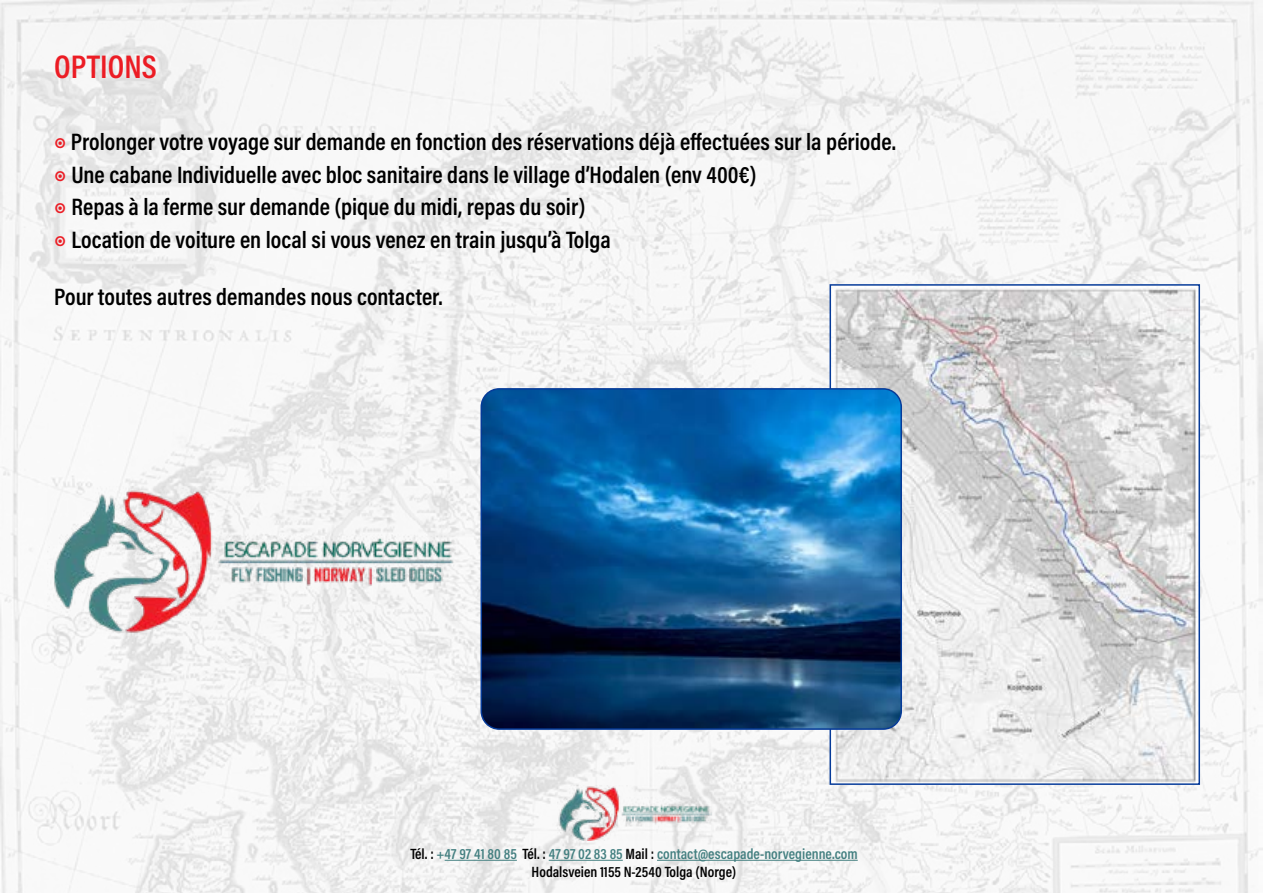
<style>
.page{position:relative;width:1263px;height:893px;background:#fff}
.page>*{position:absolute;margin:0;border:0;box-sizing:border-box;transform-origin:0 0}
.t1{font:600 33px "Acumin Pro Cond";color:#ec1c24}
.t2{font:600 24px/32.4px "Acumin Pro Cond";color:#000}
.t3{font:600 15px/18px "Acumin Pro Cond";color:#448081;text-align:center}
.s1{font-size:27px;color:#ec1c24}
.s2{color:#000}
</style>
<div class="page">
<img style="left:0;top:0;width:1263px;height:893px">
<hr style="left:445px;top:860px;width:72px;height:1px;background:#448081">
<hr style="left:549px;top:860px;width:74px;height:1px;background:#448081">
<hr style="left:657px;top:860px;width:201px;height:1px;background:#448081">
<img style="left:557px;top:786px;width:154px;height:54px">
<img style="left:832px;top:287px;width:365px;height:495px">
<div style="left:829px;top:284px;width:371px;height:501px;border:2px solid #063b99"></div>
<img style="left:481px;top:389px;width:420px;height:340px">
<div style="left:480px;top:388px;width:422px;height:342px;border:2px solid #063b99;border-radius:18px"></div>
<img style="left:48px;top:487px;width:410px;height:146px">
<h1 class="t1" style="left:54px;top:45px;width:104px">OPTIONS</h1>
<p class="t2" style="left:54px;top:125px;width:843px"><span class="s1">◉</span> Prolonger votre voyage sur demande en fonction des réservations déjà effectuées sur la période. <span class="s1">◉</span> Une cabane Individuelle avec bloc sanitaire dans le village d’Hodalen (env 400€)<br><span class="s1">◉</span> Repas à la ferme sur demande (pique du midi, repas du soir)<br><span class="s1">◉</span> Location de voiture en local si vous venez en train jusqu’à Tolga</p>
<p class="t2" style="left:54px;top:280px;width:390px">Pour toutes autres demandes nous contacter.</p>
<p class="t3" style="left:410px;top:844px;width:449px"><span class="s2">Tél. :</span> +47 97 41 80 85 <span class="s2">Tél. :</span> 47 97 02 83 85 <span class="s2">Mail :</span> contact@escapade-norvegienne.com<br><span class="s2">Hodalsveien 1155 N-2540 Tolga (Norge)</span></p>
</div>
